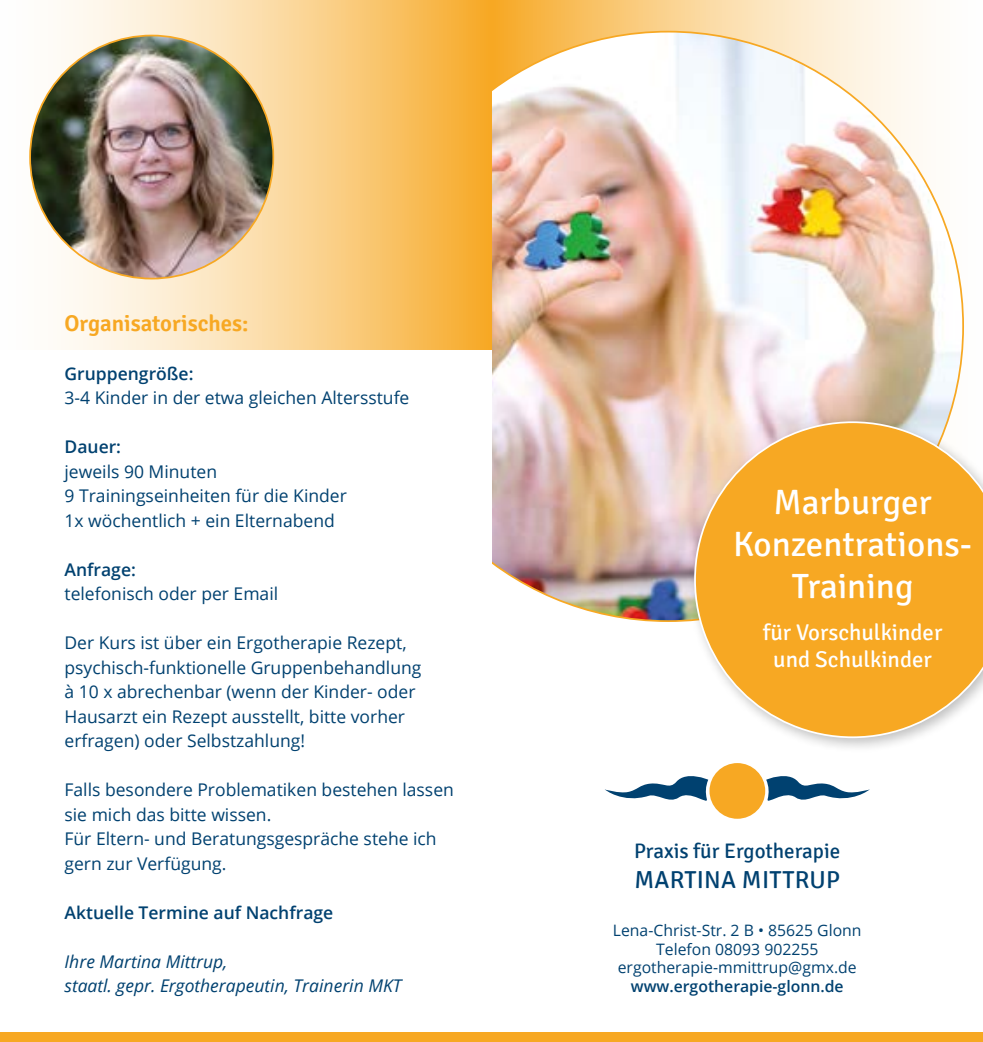
<style>
.page{position:relative;width:983px;height:1042px;background:#fff}
.page>*{position:absolute;margin:0;border:0;box-sizing:border-box;transform-origin:0 0}
.t1{font:35px/42px "Signika";color:#fff;text-align:center}
.t2{font:24.5px "Signika";letter-spacing:.01em;color:#004170}
.t3{font:22.75px/27.3px "Signika";color:#fff;text-align:center}
.t4{font:600 22.75px "Signika";color:#f7a823}
.t5{font:21px "Signika";color:#004170}
.t6{font:17.5px/24.5px "Open Sans";color:#004170}
.t7{font:italic 17.5px/24.5px "Open Sans";color:#004170}
.t8{font:600 17.5px "Open Sans";color:#004170}
.t9{font:15.75px/18.9px "Open Sans";color:#004170;text-align:center}
.t10{font:600 15.75px "Open Sans";color:#004170}
</style>
<div class="page">
<svg style="left:491px;top:0;width:473px;height:415px"></svg>
<div style="left:709px;top:763px;width:56px;height:56px;background:#f7a823;border-radius:50%"></div>
<svg style="left:605px;top:776px;width:103px;height:25px"></svg>
<svg style="left:765px;top:776px;width:104px;height:25px"></svg>
<img style="left:373px;top:32px;width:589px;height:589px;border-radius:295px">
<div style="left:687px;top:415px;width:295px;height:338px;background:#000;opacity:.25"></div>
<svg style="left:694px;top:421px;width:288px;height:317px"></svg>
<div style="left:491px;top:1032px;width:491px;height:10px;background:#f7a823"></div>
<div style="left:299px;top:0;width:192px;height:622px;background:#fff"></div>
<svg style="left:29px;top:0;width:462px;height:350px"></svg>
<div style="left:0;top:1032px;width:491px;height:10px;background:#f7a823"></div>
<img style="left:30px;top:36px;width:243px;height:243px;border-radius:122px">
<h3 class="t4" style="left:64px;top:310px;width:185px">Organisatorisches:</h3>
<p class="t8" style="left:64px;top:361px;width:130px">Gruppengröße:</p>
<p class="t6" style="left:64px;top:385px;width:346px">3-4 Kinder in der etwa gleichen Altersstufe</p>
<p class="t8" style="left:64px;top:435px;width:58px">Dauer:</p>
<p class="t6" style="left:64px;top:459px;width:284px">jeweils 90 Minuten<br>9 Trainingseinheiten für die Kinder<br>1x wöchentlich + ein Elternabend</p>
<p class="t8" style="left:64px;top:557px;width:73px">Anfrage:</p>
<p class="t6" style="left:64px;top:581px;width:215px">telefonisch oder per Email</p>
<p class="t6" style="left:64px;top:630px;width:358px">Der Kurs ist über ein Ergotherapie Rezept, psychisch-funktionelle Gruppenbehandlung à 10 x abrechenbar (wenn der Kinder- oder Hausarzt ein Rezept ausstellt, bitte vorher erfragen) oder Selbstzahlung!</p>
<p class="t6" style="left:64px;top:777px;width:391px">Falls besondere Problematiken bestehen lassen sie mich das bitte wissen.<br>Für Eltern- und Beratungsgespräche stehe ich gern zur Verfügung.</p>
<p class="t8" style="left:64px;top:900px;width:270px">Aktuelle Termine auf Nachfrage</p>
<p class="t7" style="left:64px;top:949px;width:338px">Ihre Martina Mittrup,<br>staatl. gepr. Ergotherapeutin, Trainerin MKT</p>
<h1 class="t1" style="left:733px;top:481px;width:240px">Marburger<br>Konzentrations-<br>Training</h1>
<h3 class="t3" style="left:762px;top:619px;width:181px">für Vorschulkinder und Schulkinder</h3>
<p class="t5" style="left:634px;top:839px;width:207px">Praxis für Ergotherapie</p>
<h2 class="t2" style="left:634px;top:865px;width:207px">MARTINA MITTRUP</h2>
<p class="t9" style="left:612px;top:920px;width:250px">Lena-Christ-Str. 2 B • 85625 Glonn<br>Telefon 08093 902255 ergotherapie-mmittrup@gmx.de</p>
<p class="t10" style="left:630px;top:976px;width:214px">www.ergotherapie-glonn.de</p>
</div>
